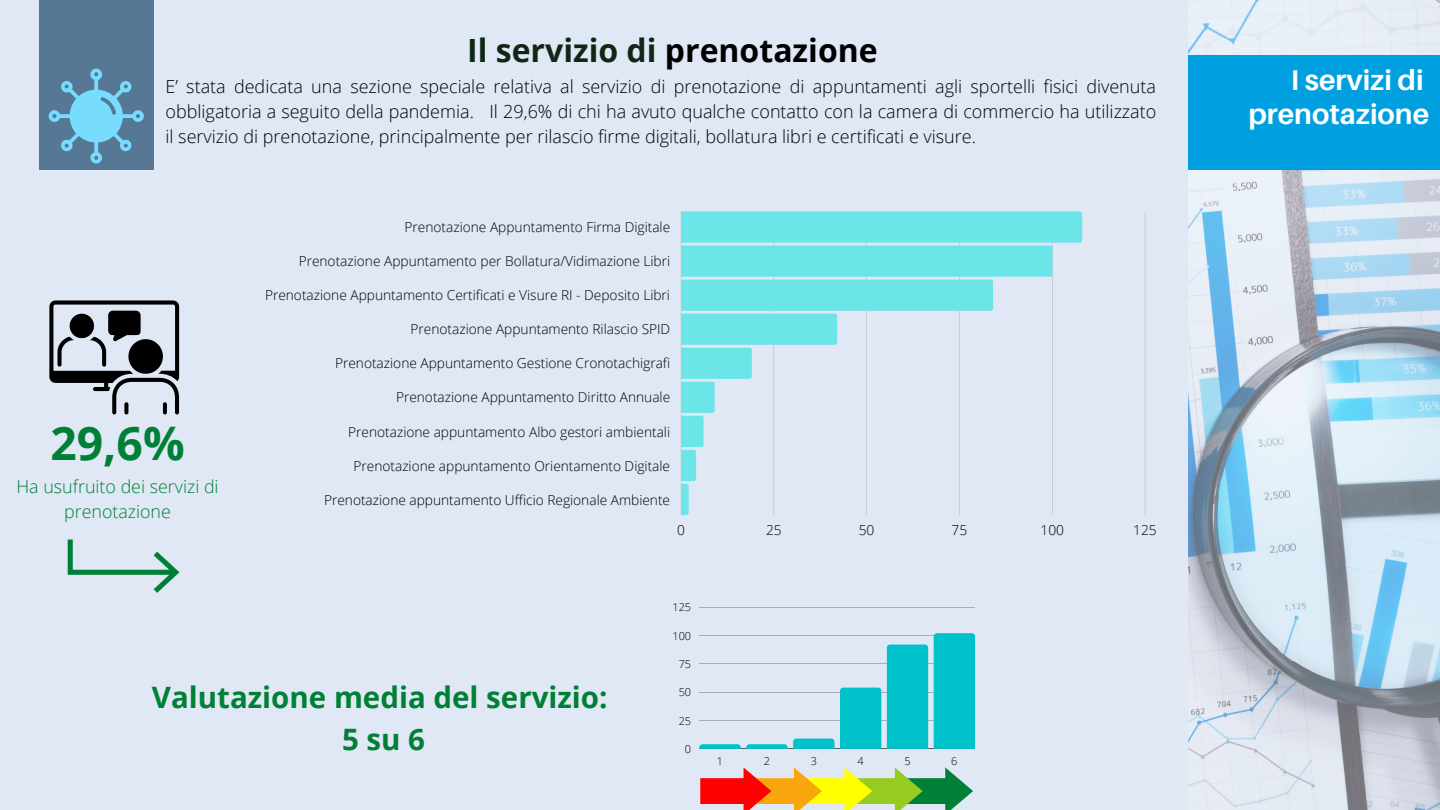
<style>
.page{position:relative;width:1440px;height:810px;background:#dfe8f4}
.page>*{position:absolute;margin:0;border:0;box-sizing:border-box;transform-origin:0 0}
.t1{font:700 46.3px "Open Sans";color:#008037}
.t2{font:700 32px "Open Sans";color:#0f2816}
.t3{font:700 29.5px/41.2px "Open Sans";color:#008037;text-align:center}
.t4{font:700 28.6px/33.7px "Aileron";color:#fff;text-align:right}
.t5{font:300 18px/24.8px "Open Sans";color:#000;text-align:justify}
.t6{font:300 17.9px/24.8px "Open Sans";color:#008037;text-align:center}
.t7{font:300 13.7px "Open Sans";color:#000}
.t8{font:300 10.9px "Open Sans";color:#000}
.s1{color:#000}
</style>
<div class="page">
<img style="left:1189px;top:0;width:251px;height:810px">
<div style="left:1189px;top:55px;width:251px;height:115px;background:#009fdf"></div>
<div style="left:39px;top:0;width:115px;height:170px;background:#567895"></div>
<svg style="left:49px;top:69px;width:95px;height:95px"></svg>
<svg style="left:68px;top:539px;width:111px;height:54px"></svg>
<svg style="left:49px;top:300px;width:130px;height:114px"></svg>
<hr style="left:699px;top:607px;width:276px;height:1px;background:#000">
<hr style="left:699px;top:635px;width:276px;height:1px;background:#000">
<hr style="left:699px;top:664px;width:276px;height:1px;background:#000">
<hr style="left:699px;top:692px;width:276px;height:1px;background:#000">
<hr style="left:699px;top:720px;width:276px;height:1px;background:#000">
<hr style="left:699px;top:749px;width:276px;height:1px;background:#000">
<svg style="left:699px;top:739px;width:135px;height:10px"></svg>
<div style="left:840px;top:688px;width:41px;height:61px;background:#00c2cb"></div>
<div style="left:887px;top:645px;width:41px;height:104px;background:#00c2cb"></div>
<div style="left:934px;top:633px;width:41px;height:116px;background:#00c2cb"></div>
<hr style="left:1145px;top:211px;width:1px;height:304px;background:#000">
<svg style="left:681px;top:211px;width:401px;height:304px"></svg>
<svg style="left:700px;top:767px;width:273px;height:43px"></svg>
<h2 class="t2" style="left:467px;top:28px;width:412px">Il servizio di <span class="s1">prenotazione</span></h2>
<p class="t5" style="left:166px;top:74px;width:992px">E’ stata dedicata una sezione speciale relativa al servizio di prenotazione di appuntamenti agli sportelli fisici divenuta obbligatoria a seguito della pandemia. Il 29,6% di chi ha avuto qualche contatto con la camera di commercio ha utilizzato il servizio di prenotazione, principalmente per rilascio firme digitali, bollatura libri e certificati e visure.</p>
<h3 class="t4" style="left:1249px;top:62px;width:182px">I servizi di prenotazione</h3>
<h1 class="t1" style="left:50px;top:410px;width:136px">29,6%</h1>
<h3 class="t6" style="left:16px;top:474px;width:204px">Ha usufruito dei servizi di prenotazione</h3>
<p class="t7" style="left:405px;top:217px;width:267px">Prenotazione Appuntamento Firma Digitale</p>
<p class="t7" style="left:299px;top:252px;width:373px">Prenotazione Appuntamento per Bollatura/Vidimazione Libri</p>
<p class="t7" style="left:265px;top:286px;width:407px">Prenotazione Appuntamento Certificati e Visure RI - Deposito Libri</p>
<p class="t7" style="left:411px;top:320px;width:261px">Prenotazione Appuntamento Rilascio SPID</p>
<p class="t7" style="left:335px;top:354px;width:337px">Prenotazione Appuntamento Gestione Cronotachigrafi</p>
<p class="t7" style="left:396px;top:388px;width:276px">Prenotazione Appuntamento Diritto Annuale</p>
<p class="t7" style="left:348px;top:422px;width:323px">Prenotazione appuntamento Albo gestori ambientali</p>
<p class="t7" style="left:354px;top:456px;width:318px">Prenotazione appuntamento Orientamento Digitale</p>
<p class="t7" style="left:324px;top:490px;width:348px">Prenotazione appuntamento Ufficio Regionale Ambiente</p>
<p class="t7" style="left:677px;top:521px;width:9px">0</p>
<p class="t7" style="left:766px;top:521px;width:17px">25</p>
<p class="t7" style="left:859px;top:521px;width:17px">50</p>
<p class="t7" style="left:952px;top:521px;width:17px">75</p>
<p class="t7" style="left:1041px;top:521px;width:25px">100</p>
<p class="t7" style="left:1133px;top:521px;width:25px">125</p>
<h3 class="t3" style="left:152px;top:676px;width:457px">Valutazione media del servizio:<br>5su6</h3>
<p class="t8" style="left:672px;top:600px;width:20px">125</p>
<p class="t8" style="left:672px;top:628px;width:20px">100</p>
<p class="t8" style="left:679px;top:656px;width:14px">75</p>
<p class="t8" style="left:679px;top:685px;width:14px">50</p>
<p class="t8" style="left:679px;top:713px;width:14px">25</p>
<p class="t8" style="left:685px;top:741px;width:8px">0</p>
<p class="t8" style="left:717px;top:753px;width:8px">1</p>
<p class="t8" style="left:764px;top:753px;width:8px">2</p>
<p class="t8" style="left:811px;top:753px;width:8px">3</p>
<p class="t8" style="left:858px;top:753px;width:8px">4</p>
<p class="t8" style="left:904px;top:753px;width:8px">5</p>
<p class="t8" style="left:951px;top:753px;width:8px">6</p>
</div>
